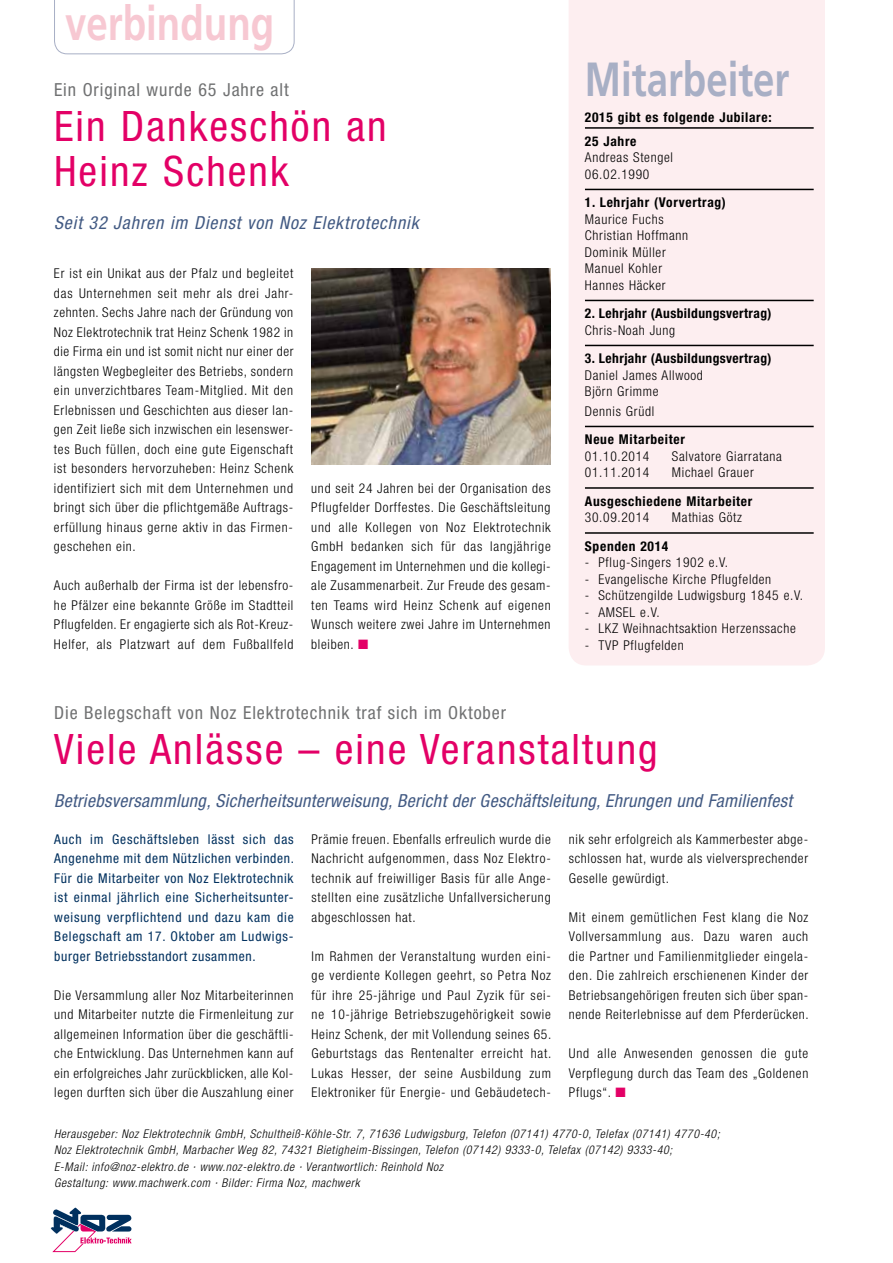
<style>
.page{position:relative;width:893px;height:1263px;background:#fff}
.page>*{position:absolute;margin:0;border:0;box-sizing:border-box;transform-origin:0 0}
.t1{font:700 48px "Frutiger";color:#f7c8d2;scale:.8 1}
.t2{font:700 47.85px "Frutiger";color:#a8afc5;scale:.8 1}
.t3{font:condensed 42px/45px "Helvetica Neue LT Pro";letter-spacing:.05em;color:#e30066}
.t4{font:italic condensed 18px "Helvetica Neue LT Pro";letter-spacing:.02em;color:#425a83}
.t5{font:condensed 18px "Helvetica Neue LT Pro";letter-spacing:.05em;color:#707172}
.t6{font:italic condensed 18px "Helvetica Neue LT Pro";letter-spacing:.05em;color:#425a83}
.t7{font:300 condensed 13.5px/19.5px "Helvetica Neue LT Pro";letter-spacing:.05em;color:#000;text-align:justify}
.t8{font:condensed 13.5px/19.5px "Helvetica Neue LT Pro";letter-spacing:.05em;color:#00305e;text-align:justify}
.t9{font:700 condensed 13.5px/24px "Helvetica Neue LT Pro";letter-spacing:.05em;color:#000}
.t10{font:700 condensed 13.5px "Helvetica Neue LT Pro";letter-spacing:.03em;color:#000}
.t11{font:italic 300 condensed 12px/16.5px "Helvetica Neue LT Pro";letter-spacing:.05em;color:#000}
.s1{color:#e30066}
</style>
<div class="page">
<hr style="left:892px;top:272px;width:1px;height:369px;background:#eceded">
<svg style="left:54px;top:0;width:240px;height:54px"></svg>
<svg style="left:51px;top:1207px;width:81px;height:45px"></svg>
<div style="left:569px;top:0;width:256px;height:665px;background:#fdeef0"></div>
<hr style="left:585px;top:127px;width:229px;height:2px;background:#000">
<hr style="left:585px;top:189px;width:229px;height:1px;background:#000">
<hr style="left:585px;top:300px;width:229px;height:1px;background:#000">
<hr style="left:585px;top:345px;width:229px;height:1px;background:#000">
<hr style="left:585px;top:426px;width:229px;height:1px;background:#000">
<hr style="left:585px;top:487px;width:229px;height:2px;background:#000">
<hr style="left:585px;top:532px;width:229px;height:2px;background:#000">
<img style="left:311px;top:269px;width:240px;height:195px">
<h1 class="t1" style="left:65px;top:-5px;width:263px">verbindung</h1>
<h3 class="t5" style="left:54px;top:79px;width:236px">Ein Original wurde 65 Jahre alt</h3>
<h3 class="t3" style="left:54px;top:103px;width:334px">Ein Dankeschön an<br>Heinz Schenk</h3>
<h3 class="t6" style="left:54px;top:212px;width:366px">Seit 32 Jahren im Dienst von Noz Elektrotechnik</h3>
<p class="t7" style="left:54px;top:264px;width:241px">Er ist ein Unikat aus der Pfalz und begleitet das Unternehmen seit mehr als drei Jahr&shy;zehnten. Sechs Jahre nach der Gründung von Noz Elektrotechnik trat Heinz Schenk 1982 in die Firma ein und ist somit nicht nur einer der längsten Wegbegleiter des Betriebs, sondern ein unverzichtbares Team-Mitglied. Mit den Erlebnissen und Geschichten aus dieser lan&shy;gen Zeit ließe sich inzwischen ein lesenswer&shy;tes Buch füllen, doch eine gute Eigenschaft ist besonders hervorzuheben: Heinz Schenk identifiziert sich mit dem Unternehmen und bringt sich über die pflichtgemäße Auftrags&shy;erfüllung hinaus gerne aktiv in das Firmen&shy;geschehen ein.</p>
<p class="t7" style="left:54px;top:576px;width:241px">Auch außerhalb der Firma ist der lebensfro&shy;he Pfälzer eine bekannte Größe im Stadtteil Pflugfelden. Er engagierte sich als Rot-Kreuz-Helfer, als Platzwart auf dem Fußballfeld</p>
<p class="t7" style="left:311px;top:478px;width:241px">und seit 24 Jahren bei der Organisation des Pflugfelder Dorffestes. Die Geschäftsleitung und alle Kollegen von Noz Elektrotechnik GmbH bedanken sich für das langjährige Engagement im Unternehmen und die kollegi&shy;ale Zusammenarbeit. Zur Freude des gesam&shy;ten Teams wird Heinz Schenk auf eigenen Wunsch weitere zwei Jahre im Unternehmen bleiben. <span class="s1">■</span></p>
<h2 class="t2" style="left:585px;top:51px;width:257px">Mitarbeiter</h2>
<p class="t9" style="left:585px;top:105px;width:188px">2015 gibt es folgende Jubilare:<br>25 Jahre</p>
<p class="t7" style="left:585px;top:149px;width:89px;line-height:16.5px">Andreas Stengel<br>06.02.1990</p>
<p class="t9" style="left:585px;top:190px;width:142px">1. Lehrjahr (Vorvertrag)</p>
<p class="t7" style="left:585px;top:211px;width:105px;line-height:16.5px;text-align:left">Maurice Fuchs<br>Christian Hoffmann<br>Dominik Müller<br>Manuel Kohler<br>Hannes Häcker</p>
<p class="t10" style="left:585px;top:305px;width:188px">2. Lehrjahr (Ausbildungsvertrag)</p>
<p class="t7" style="left:585px;top:320px;width:92px">Chris-Noah Jung</p>
<p class="t10" style="left:585px;top:350px;width:188px">3. Lehrjahr (Ausbildungsvertrag)</p>
<p class="t7" style="left:585px;top:367px;width:119px;line-height:16.5px">Daniel James Allwood<br>Björn Grimme</p>
<p class="t7" style="left:585px;top:401px;width:71px">Dennis Grüdl</p>
<p class="t9" style="left:585px;top:427px;width:101px">Neue Mitarbeiter</p>
<p class="t7" style="left:585px;top:446px;width:66px">01.10.2014</p>
<p class="t7" style="left:672px;top:446px;width:111px">Salvatore Giarratana</p>
<p class="t7" style="left:585px;top:463px;width:66px">01.11.2014</p>
<p class="t7" style="left:672px;top:463px;width:83px">Michael Grauer</p>
<p class="t9" style="left:585px;top:489px;width:169px">Ausgeschiedene Mitarbeiter</p>
<p class="t7" style="left:585px;top:507px;width:66px">30.09.2014</p>
<p class="t7" style="left:672px;top:507px;width:71px">Mathias Götz</p>
<p class="t9" style="left:585px;top:534px;width:85px">Spenden 2014</p>
<p class="t7" style="left:585px;top:552px;width:145px">- Pflug-Singers 1902 e.V.</p>
<p class="t7" style="left:585px;top:569px;width:188px">- Evangelische Kirche Pflugfelden</p>
<p class="t7" style="left:585px;top:585px;width:219px">- Schützengilde Ludwigsburg 1845 e.V.</p>
<p class="t7" style="left:585px;top:602px;width:76px">- AMSEL e.V.</p>
<p class="t7" style="left:585px;top:618px;width:212px">- LKZ Weihnachtsaktion Herzenssache</p>
<p class="t7" style="left:585px;top:635px;width:100px">- TVP Pflugfelden</p>
<h3 class="t5" style="left:54px;top:702px;width:453px">Die Belegschaft von Noz Elektrotechnik traf sich im Oktober</h3>
<h3 class="t3" style="left:54px;top:726px;width:605px">Viele Anlässe – eine Veranstaltung</h3>
<h3 class="t4" style="left:54px;top:790px;width:739px">Betriebsversammlung, Sicherheitsunterweisung, Bericht der Geschäftsleitung, Ehrungen und Familienfest</h3>
<p class="t8" style="left:54px;top:829px;width:241px">Auch im Geschäftsleben lässt sich das Angenehme mit dem Nützlichen verbinden.<br>Für die Mitarbeiter von Noz Elektrotechnik ist einmal jährlich eine Sicherheitsunter&shy;weisung verpflichtend und dazu kam die Belegschaft am 17. Oktober am Ludwigs&shy;burger Betriebsstandort zusammen.</p>
<p class="t7" style="left:54px;top:985px;width:241px">Die Versammlung aller Noz Mitarbeiterinnen und Mitarbeiter nutzte die Firmenleitung zur allgemeinen Information über die geschäftli&shy;che Entwicklung. Das Unternehmen kann auf ein erfolgreiches Jahr zurückblicken, alle Kol&shy;legen durften sich über die Auszahlung einer</p>
<p class="t7" style="left:569px;top:829px;width:241px">nik sehr erfolgreich als Kammerbester abge&shy;schlossen hat, wurde als vielversprechender Geselle gewürdigt.</p>
<p class="t7" style="left:569px;top:907px;width:241px">Mit einem gemütlichen Fest klang die Noz Vollversammlung aus. Dazu waren auch die Partner und Familienmitglieder eingela&shy;den. Die zahlreich erschienenen Kinder der Betriebsangehörigen freuten sich über span&shy;nende Reiterlebnisse auf dem Pferderücken.</p>
<p class="t7" style="left:569px;top:1043px;width:241px">Und alle Anwesenden genossen die gute Verpflegung durch das Team des „Goldenen Pflugs“. <span class="s1">■</span></p>
<p class="t7" style="left:312px;top:829px;width:241px">Prämie freuen. Ebenfalls erfreulich wurde die Nachricht aufgenommen, dass Noz Elektro&shy;technik auf freiwilliger Basis für alle Ange&shy;stellten eine zusätzliche Unfallversicherung abgeschlossen hat.</p>
<p class="t7" style="left:312px;top:946px;width:241px">Im Rahmen der Veranstaltung wurden eini&shy;ge verdiente Kollegen geehrt, so Petra Noz für ihre 25-jährige und Paul Zyzik für sei&shy;ne 10-jährige Betriebszugehörigkeit sowie Heinz Schenk, der mit Vollendung seines 65.<br>Geburtstags das Rentenalter erreicht hat.<br>Lukas Hesser, der seine Ausbildung zum Elektroniker für Energie- und Gebäudetech-</p>
<p class="t11" style="left:54px;top:1125px;width:667px">Herausgeber: Noz Elektrotechnik GmbH, Schultheiß-Köhle-Str. 7, 71636 Ludwigsburg, Telefon (07141) 4770-0, Telefax (07141) 4770-40; Noz Elektrotechnik GmbH, Marbacher Weg 82, 74321 Bietigheim-Bissingen, Telefon (07142) 9333-0, Telefax (07142) 9333-40;<br>E-Mail: info@noz-elektro.de · www.noz-elektro.de · Verantwortlich: Reinhold Noz<br>Gestaltung: www.machwerk.com · Bilder: Firma Noz, machwerk</p>
</div>
